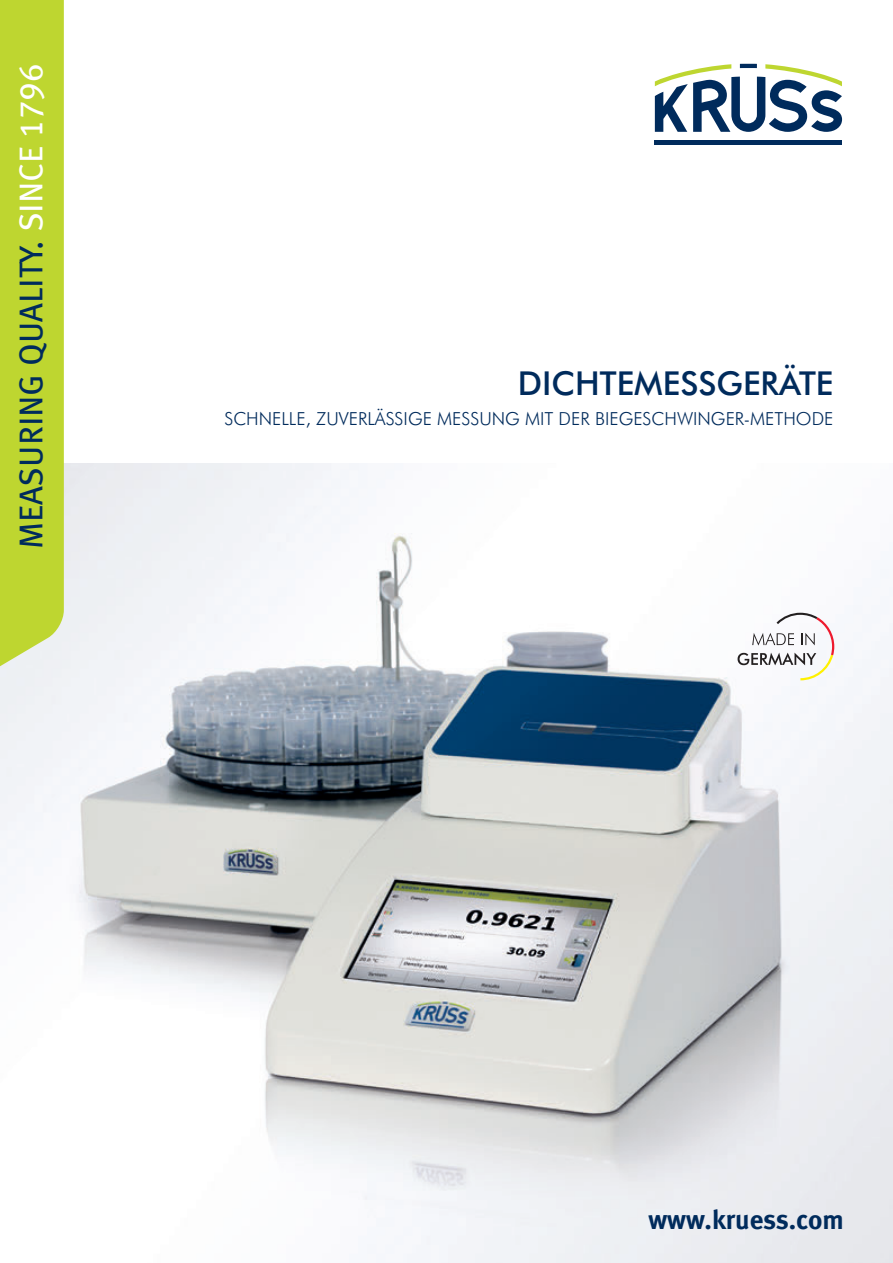
<style>
.page{position:relative;width:893px;height:1263px;background:#fff}
.page>*{position:absolute;margin:0;border:0;box-sizing:border-box;transform-origin:0 0}
.t1{font:33px "Meta Book LF Caps";color:#002b5c}
.t2{font:500 33px "Futura BT";color:#002b5c}
.t3{font:27px "Meta Bold LF";color:#002b5c}
.t4{font:300 18px "Futura BT";color:#002b5c}
.s1{color:#fff}
</style>
<div class="page">
<img style="left:0;top:463px;width:893px;height:800px">
<svg style="left:0;top:0;width:64px;height:700px;background:#c1d83f"></svg>
<svg style="left:738px;top:613px;width:96px;height:67px"></svg>
<div style="left:655px;top:140px;width:187px;height:5px;background:#002b5c"></div>
<svg style="left:655px;top:64px;width:187px;height:68px"></svg>
<h1 class="t1" style="left:12px;top:549px;width:487px;rotate:-90deg">MEASURING QUALITY. <span class="s1">SINCE 1796</span></h1>
<h1 class="t2" style="left:518px;top:362px;width:317px">DICHTEMESSGERÄTE</h1>
<p class="t4" style="left:224px;top:407px;width:610px">SCHNELLE, ZUVERLÄSSIGE MESSUNG MIT DER BIEGESCHWINGER-METHODE</p>
<h2 class="t3" style="left:648px;top:1204px;width:197px">www.kruess.com</h2>
</div>
